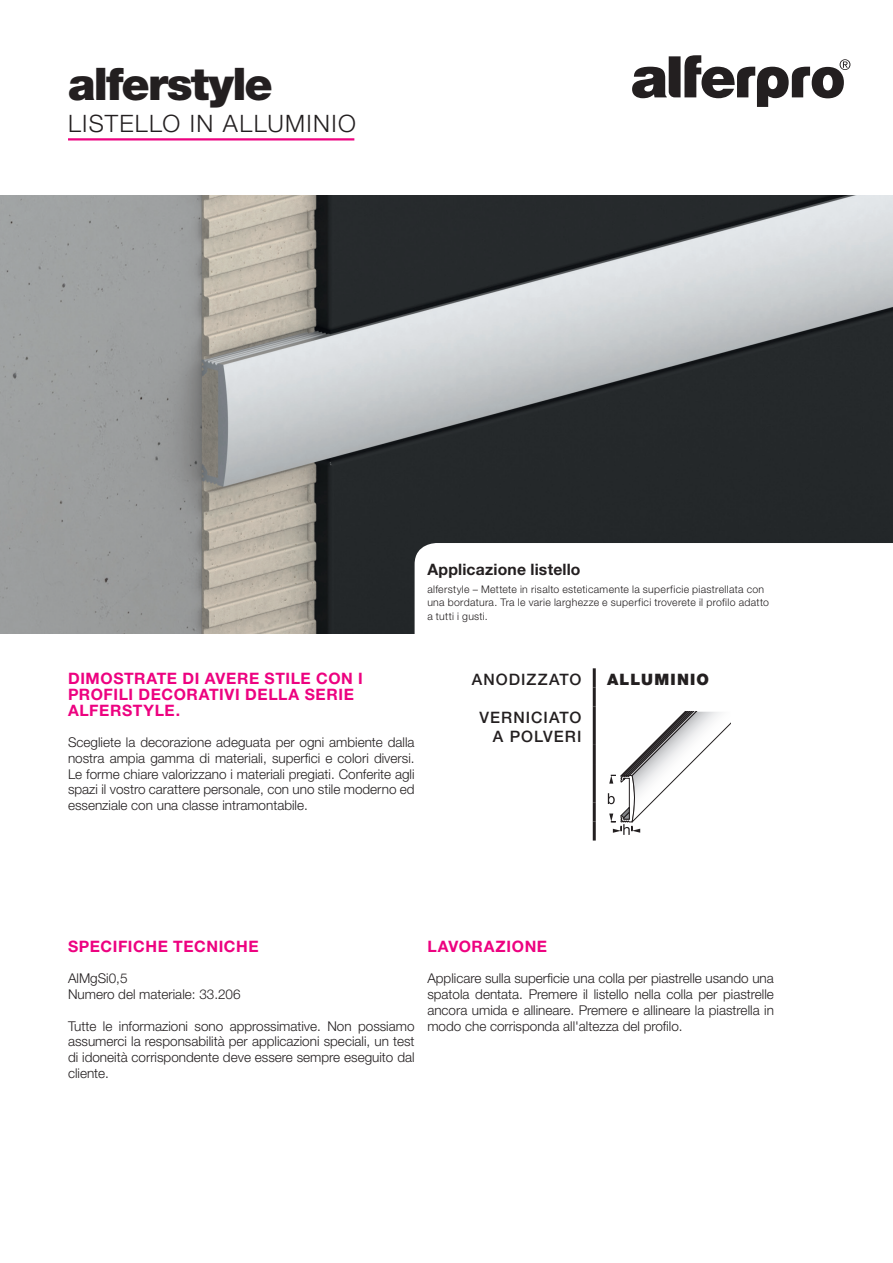
<style>
.page{position:relative;width:893px;height:1263px;background:#fff}
.page>*{position:absolute;margin:0;border:0;box-sizing:border-box;transform-origin:0 0}
.t1{font:900 45px "Helvetica Neue LT Std";letter-spacing:-.04em;color:#231f20}
.t2{font:300 24px "Helvetica Neue LT Std";letter-spacing:.055em;color:#231f20}
.t3{font:700 15.75px/15.8px "Helvetica Neue LT Std";letter-spacing:.04em;color:#ed0280}
.t4{font:500 15.75px/19.5px "Helvetica Neue LT Std";letter-spacing:.065em;color:#231f20;text-align:right}
.t5{font:700 15.75px "Helvetica Neue LT Std";letter-spacing:.01em;color:#231f20}
.t6{font:900 15.75px "Helvetica Neue LT Std";letter-spacing:.08em;color:#231f20}
.t7{font:300 13.5px/15.8px "Helvetica Neue LT Std";color:#231f20;text-align:justify}
.t8{font:300 10.5px/13.5px "Helvetica Neue LT Std";letter-spacing:.03em;color:#231f20}
</style>
<div class="page">
<svg style="left:632px;top:55px;width:218px;height:52px"></svg>
<hr style="left:68px;top:138px;width:286px;height:2px;background:#ed0280">
<img style="left:0;top:196px;width:893px;height:437px">
<svg style="left:415px;top:543px;width:478px;height:90px"></svg>
<svg style="left:608px;top:712px;width:122px;height:123px"></svg>
<hr style="left:593px;top:668px;width:3px;height:19px;background:#231f20">
<hr style="left:593px;top:764px;width:3px;height:38px;background:#231f20">
<hr style="left:593px;top:687px;width:3px;height:20px;background:#231f20">
<hr style="left:593px;top:707px;width:3px;height:38px;background:#231f20">
<hr style="left:593px;top:745px;width:3px;height:19px;background:#231f20">
<hr style="left:593px;top:802px;width:3px;height:19px;background:#231f20">
<hr style="left:593px;top:821px;width:3px;height:19px;background:#231f20">
<h1 class="t1" style="left:68px;top:57px;width:206px">alferstyle</h1>
<h2 class="t2" style="left:68px;top:109px;width:289px">LISTELLO IN ALLUMINIO</h2>
<p class="t5" style="left:427px;top:559px;width:155px">Applicazione listello</p>
<p class="t8" style="left:427px;top:582px;width:343px">alferstyle – Mettete in risalto esteticamente la superficie piastrellata con una bordatura. Tra le varie larghezze e superfici troverete il profilo adatto a tutti i gusti.</p>
<p class="t3" style="left:68px;top:670px;width:296px">DIMOSTRATE DI AVERE STILE CON I<br>PROFILI DECORATIVI DELLA SERIE<br>ALFERSTYLE.</p>
<p class="t7" style="left:68px;top:734px;width:348px">Scegliete la decorazione adeguata per ogni ambiente dalla nostra ampia gamma di materiali, superfici e colori diversi.<br>Le forme chiare valorizzano i materiali pregiati. Conferite agli spazi il vostro carattere personale, con uno stile moderno ed essenziale con una classe intramontabile.</p>
<p class="t4" style="left:472px;top:669px;width:111px">ANODIZZATO</p>
<p class="t6" style="left:607px;top:670px;width:104px">ALLUMINIO</p>
<p class="t4" style="left:480px;top:707px;width:103px">VERNICIATO<br>A POLVERI</p>
<p class="t3" style="left:68px;top:938px;width:192px">SPECIFICHE TECNICHE</p>
<p class="t7" style="left:68px;top:970px;width:174px">AlMgSi0,5<br>Numero del materiale: 33.206</p>
<p class="t7" style="left:68px;top:1018px;width:348px">Tutte le informazioni sono approssimative. Non possiamo assumerci la responsabilità per applicazioni speciali, un test di idoneità corrispondente deve essere sempre eseguito dal cliente.</p>
<p class="t3" style="left:427px;top:938px;width:121px">LAVORAZIONE</p>
<p class="t7" style="left:427px;top:970px;width:348px">Applicare sulla superficie una colla per piastrelle usando una spatola dentata. Premere il listello nella colla per piastrelle ancora umida e allineare. Premere e allineare la piastrella in modo che corrisponda all'altezza del profilo.</p>
</div>
